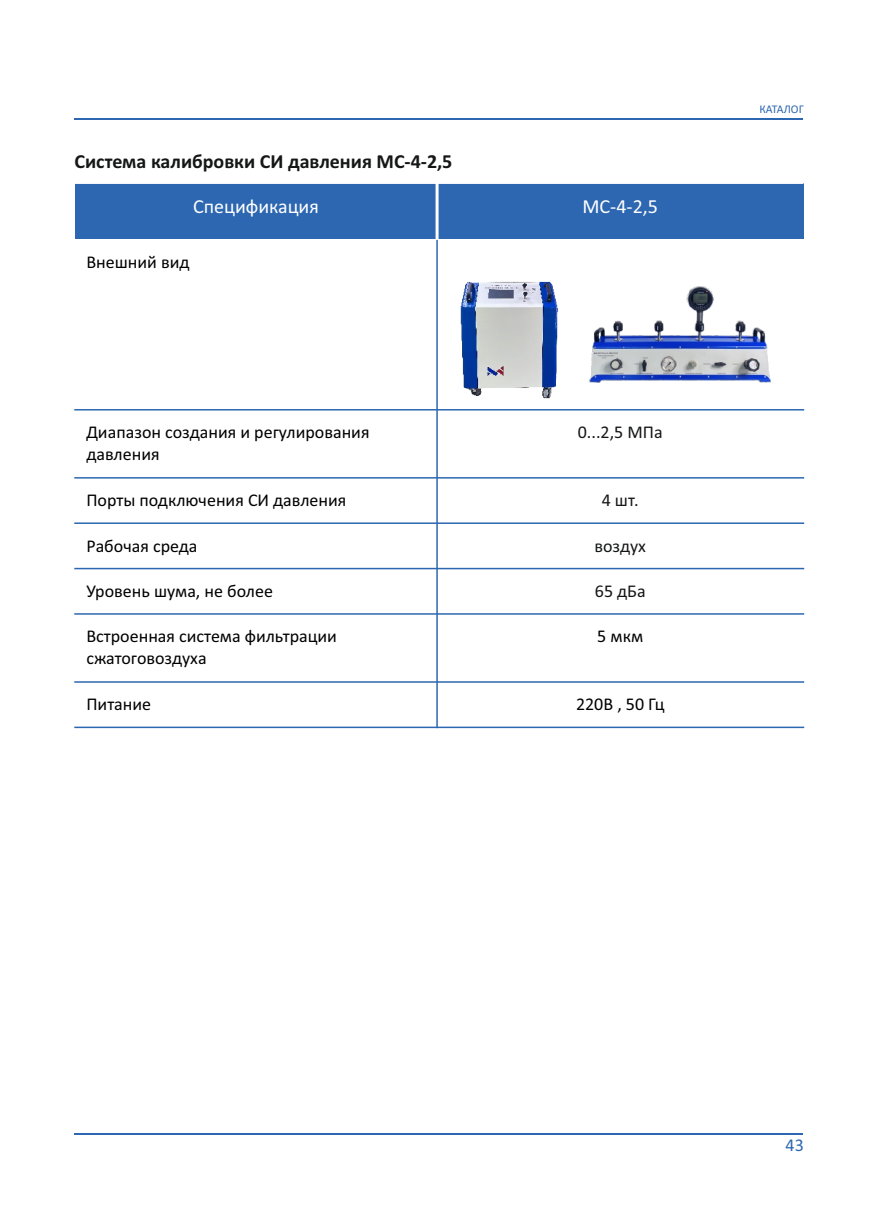
<style>
.page{position:relative;width:874px;height:1225px;background:#fff}
.page>*{position:absolute;margin:0;border:0;box-sizing:border-box;transform-origin:0 0}
.t1{font:700 20px "Calibri";color:#151616}
.t2{font:20px "Calibri";color:#fff}
.t3{font:18px/22px "Calibri";color:#000}
.t4{font:18px "Calibri";color:#151616}
.t5{font:18px "Calibri";color:#2d67b1}
.t6{font:11.8px "Calibri";color:#2d67b1}
</style>
<div class="page">
<div style="left:75px;top:183px;width:362px;height:57px;background:#2d67b1"></div>
<div style="left:437px;top:183px;width:366px;height:57px;background:#2d67b1"></div>
<hr style="left:436px;top:240px;width:1px;height:488px;background:#2d67b1">
<hr style="left:435px;top:182px;width:3px;height:58px;background:#fff">
<hr style="left:74px;top:726px;width:729px;height:2px;background:#2d67b1">
<hr style="left:74px;top:681px;width:729px;height:2px;background:#2d67b1">
<hr style="left:74px;top:613px;width:729px;height:1px;background:#2d67b1">
<hr style="left:74px;top:568px;width:729px;height:1px;background:#2d67b1">
<hr style="left:74px;top:522px;width:729px;height:2px;background:#2d67b1">
<hr style="left:74px;top:477px;width:729px;height:1px;background:#2d67b1">
<hr style="left:74px;top:409px;width:729px;height:1px;background:#2d67b1">
<hr style="left:75px;top:182px;width:728px;height:2px;background:#fff">
<img style="left:460px;top:281px;width:98px;height:118px">
<img style="left:589px;top:286px;width:182px;height:97px">
<hr style="left:74px;top:118px;width:728px;height:1px;background:#2d67b1">
<hr style="left:74px;top:1133px;width:728px;height:1px;background:#2d67b1">
<p class="t1" style="left:75px;top:153px;width:379px">Система калибровки СИ давления МС-4-2,5</p>
<p class="t2" style="left:193px;top:198px;width:127px">Спецификация</p>
<p class="t2" style="left:582px;top:198px;width:77px">МС-4-2,5</p>
<p class="t3" style="left:86px;top:253px;width:105px">Внешний вид</p>
<p class="t3" style="left:86px;top:423px;width:284px">Диапазон создания и регулирования давления</p>
<p class="t4" style="left:577px;top:425px;width:86px">0...2,5 МПа</p>
<p class="t3" style="left:86px;top:491px;width:261px">Порты подключения СИ давления</p>
<p class="t4" style="left:601px;top:493px;width:39px">4 шт.</p>
<p class="t3" style="left:86px;top:536px;width:113px">Рабочая среда</p>
<p class="t4" style="left:594px;top:538px;width:53px">воздух</p>
<p class="t3" style="left:86px;top:581px;width:188px">Уровень шума, не более</p>
<p class="t4" style="left:594px;top:583px;width:52px">65 дБа</p>
<p class="t3" style="left:86px;top:627px;width:252px">Встроенная система фильтрации сжатоговоздуха</p>
<p class="t3" style="left:597px;top:627px;width:47px">5 мкм</p>
<p class="t3" style="left:86px;top:695px;width:66px">Питание</p>
<p class="t3" style="left:575px;top:695px;width:90px">220В , 50 Гц</p>
<p class="t6" style="left:759px;top:104px;width:46px">КАТАЛОГ</p>
<p class="t5" style="left:785px;top:1137px;width:20px">43</p>
</div>
